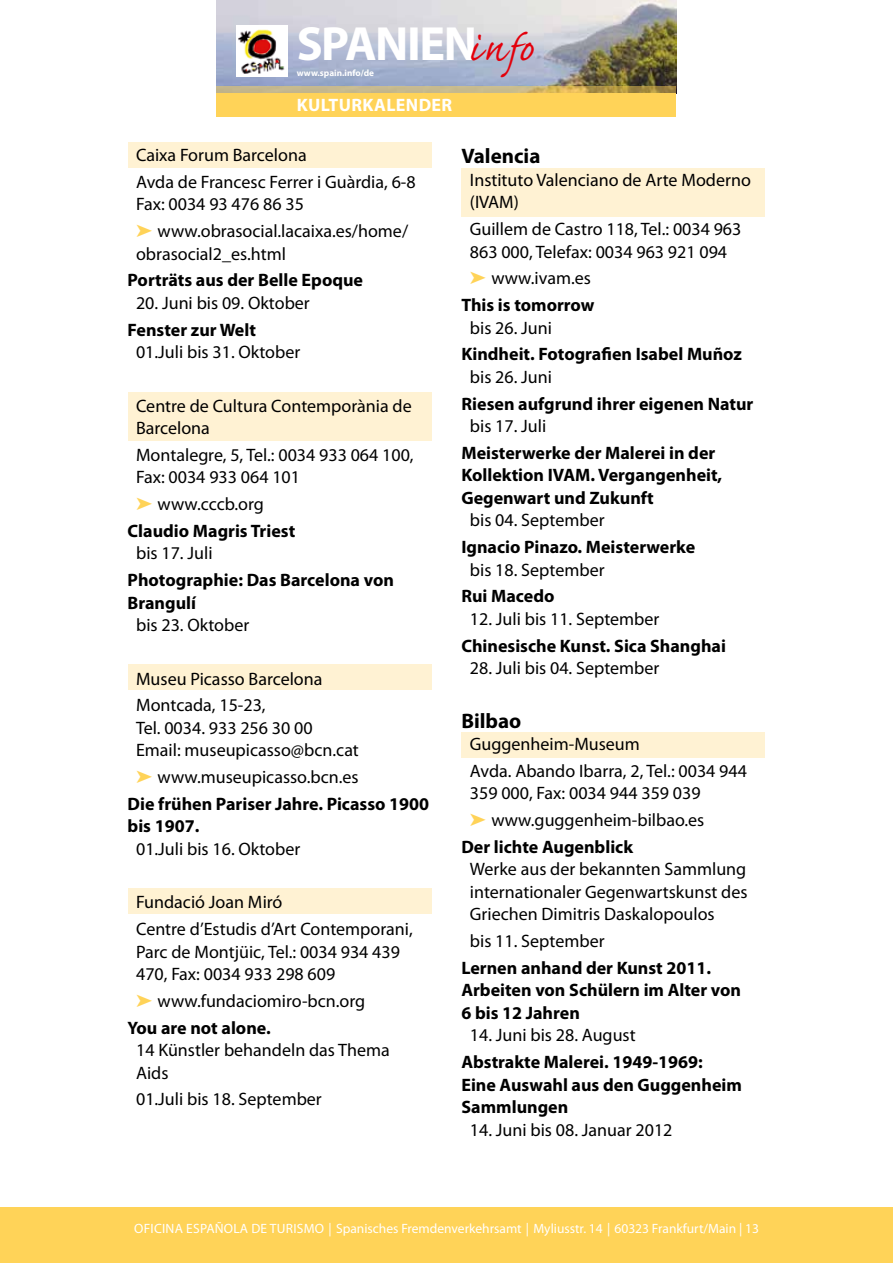
<style>
.page{position:relative;width:893px;height:1263px;background:#fff}
.page>*{position:absolute;margin:0;border:0;box-sizing:border-box;transform-origin:0 0}
.t1{font:700 48.3px "Myriad Pro";letter-spacing:-.03em;color:#fff}
.t2{font:48.3px "Caflisch Script Pro";color:#e3000b}
.t3{font:700 21px "Myriad Pro";color:#000}
.t4{font:18px/22.5px "Myriad Pro";color:#000}
.t5{font:700 18px/22.5px "Myriad Pro";color:#000}
.t6{font:700 18px "Myriad Pro";color:#fff}
.t7{font:13.5px "Myriad Pro";color:#fff}
.t8{font:700 9.15px "Myriad Pro";color:#fff}
.s1{color:#ffd358}
.s2{font-weight:400}
.s3{font-weight:700}
</style>
<div class="page">
<div style="left:461px;top:168px;width:304px;height:49px;background:#fff2d3"></div>
<div style="left:128px;top:664px;width:303px;height:26px;background:#fff2d3"></div>
<div style="left:128px;top:392px;width:303px;height:49px;background:#fff2d3"></div>
<div style="left:128px;top:142px;width:303px;height:26px;background:#fff2d3"></div>
<div style="left:461px;top:732px;width:304px;height:26px;background:#fff2d3"></div>
<div style="left:128px;top:888px;width:303px;height:26px;background:#fff2d3"></div>
<img style="left:217px;top:0;width:459px;height:86px">
<div style="left:0;top:1208px;width:893px;height:55px;background:#ffd358"></div>
<div style="left:236px;top:26px;width:51px;height:51px;background:#fff"></div>
<img style="left:238px;top:29px;width:47px;height:45px">
<svg style="left:217px;top:86px;width:459px;height:7px;background:#c1af79"></svg>
<div style="left:217px;top:93px;width:459px;height:23px;background:#ffd358"></div>
<h1 class="t1" style="left:297px;top:12px;width:182px">SPANIEN</h1>
<p class="t8" style="left:297px;top:67px;width:79px">www.spain.info/de</p>
<h1 class="t2" style="left:468px;top:23px;width:66px">info</h1>
<p class="t6" style="left:297px;top:93px;width:67px">Kulturkalender</p>
<p class="t4" style="left:136px;top:141px;width:281px;line-height:26.7px">Caixa Forum Barcelona<br>Avda de Francesc Ferrer i Guàrdia, 6-8</p>
<p class="t4" style="left:136px;top:191px;width:274px;line-height:26.7px">Fax: 0034 93 476 86 35<br><span class="s1">➤</span> www.obrasocial.lacaixa.es/home/</p>
<p class="t4" style="left:136px;top:242px;width:151px">obrasocial2_es.html</p>
<p class="t5" style="left:128px;top:268px;width:237px">Porträts aus der Belle Epoque</p>
<p class="t4" style="left:136px;top:291px;width:175px">20. Juni bis 09. Oktober</p>
<p class="t5" style="left:128px;top:318px;width:130px">Fenster zur Welt</p>
<p class="t4" style="left:136px;top:340px;width:166px">01.Juli bis 31. Oktober</p>
<p class="t4" style="left:136px;top:394px;width:277px">Centre de Cultura Contemporània de<br>Barcelona</p>
<p class="t4" style="left:136px;top:443px;width:279px">Montalegre, 5, Tel.: 0034 933 064 100,<br>Fax: 0034 933 064 101</p>
<p class="t5" style="left:128px;top:490px;width:169px;line-height:26.7px;text-indent:8px"><span class="s1">➤</span> <span class="s2">www.cccb.org<br></span>Claudio Magris Triest</p>
<p class="t4" style="left:136px;top:542px;width:78px">bis 17. Juli</p>
<p class="t5" style="left:128px;top:568px;width:268px">Photographie: Das Barcelona von<br>Brangulí</p>
<p class="t4" style="left:136px;top:613px;width:115px">bis 23. Oktober</p>
<p class="t4" style="left:136px;top:665px;width:188px;line-height:26.7px">Museu Picasso Barcelona<br>Montcada, 15-23,</p>
<p class="t4" style="left:136px;top:716px;width:224px">Tel. 0034. 933 256 30 00<br>Email: museupicasso@bcn.cat</p>
<p class="t5" style="left:128px;top:763px;width:303px;line-height:26.7px;text-indent:8px"><span class="s1">➤</span> <span class="s2">www.museupicasso.bcn.es<br></span>Die frühen Pariser Jahre. Picasso 1900</p>
<p class="t5" style="left:128px;top:814px;width:73px">bis 1907.</p>
<p class="t4" style="left:136px;top:837px;width:166px">01.Juli bis 16. Oktober</p>
<p class="t4" style="left:136px;top:889px;width:278px;line-height:26.7px">Fundació Joan Miró<br>Centre d’Estudis d’Art Contemporani,</p>
<p class="t4" style="left:136px;top:940px;width:265px">Parc de Montjüic, Tel.: 0034 934 439<br>470, Fax: 0034 933 298 609</p>
<p class="t4" style="left:128px;top:987px;width:239px;line-height:26.7px;text-indent:8px"><span class="s1">➤</span> www.fundaciomiro-bcn.org<br><span class="s3">You are not alone.</span></p>
<p class="t4" style="left:136px;top:1038px;width:255px">14 Künstler behandeln das Thema<br>Aids</p>
<p class="t4" style="left:136px;top:1088px;width:187px">01.Juli bis 18. September</p>
<p class="t3" style="left:461px;top:143px;width:81px">Valencia</p>
<p class="t4" style="left:470px;top:168px;width:282px">Instituto Valenciano de Arte Moderno (IVAM)</p>
<p class="t4" style="left:470px;top:217px;width:273px">Guillem de Castro 118, Tel.: 0034 963<br>863 000, Telefax: 0034 963 921 094</p>
<p class="t5" style="left:461px;top:264px;width:135px;line-height:26.7px;text-align:center"><span class="s1">➤</span> <span class="s2">www.ivam.es<br></span>This is tomorrow</p>
<p class="t4" style="left:470px;top:316px;width:84px">bis 26. Juni</p>
<p class="t5" style="left:461px;top:342px;width:282px">Kindheit. Fotografien Isabel Muñoz</p>
<p class="t4" style="left:470px;top:365px;width:84px">bis 26. Juni</p>
<p class="t5" style="left:461px;top:392px;width:294px">Riesen aufgrund ihrer eigenen Natur</p>
<p class="t4" style="left:470px;top:414px;width:78px">bis 17. Juli</p>
<p class="t5" style="left:461px;top:441px;width:262px">Meisterwerke der Malerei in der<br>Kollektion IVAM. Vergangenheit,<br>Gegenwart und Zukunft</p>
<p class="t4" style="left:470px;top:509px;width:136px">bis 04. September</p>
<p class="t5" style="left:461px;top:535px;width:235px">Ignacio Pinazo. Meisterwerke</p>
<p class="t4" style="left:470px;top:558px;width:136px">bis 18. September</p>
<p class="t5" style="left:461px;top:584px;width:95px">Rui Macedo</p>
<p class="t4" style="left:470px;top:607px;width:191px">12. Juli bis 11. September</p>
<p class="t5" style="left:461px;top:634px;width:266px">Chinesische Kunst. Sica Shanghai</p>
<p class="t4" style="left:470px;top:656px;width:191px">28. Juli bis 04. September</p>
<p class="t3" style="left:461px;top:707px;width:61px">Bilbao</p>
<p class="t4" style="left:470px;top:730px;width:279px;line-height:26.7px">Guggenheim-Museum<br>Avda. Abando Ibarra, 2, Tel.: 0034 944</p>
<p class="t4" style="left:470px;top:782px;width:232px">359 000, Fax: 0034 944 359 039</p>
<p class="t4" style="left:470px;top:808px;width:236px"><span class="s1">➤</span> www.guggenheim-bilbao.es</p>
<p class="t5" style="left:461px;top:835px;width:173px">Der lichte Augenblick</p>
<p class="t4" style="left:470px;top:858px;width:279px;text-align:justify">Werke aus der bekannten Sammlung internationaler Gegenwartskunst des Griechen Dimitris Daskalopoulos</p>
<p class="t4" style="left:470px;top:929px;width:136px">bis 11. September</p>
<p class="t5" style="left:461px;top:956px;width:281px">Lernen anhand der Kunst 2011.<br>Arbeiten von Schülern im Alter von<br>6 bis 12 Jahren</p>
<p class="t4" style="left:470px;top:1024px;width:167px">14. Juni bis 28. August</p>
<p class="t5" style="left:461px;top:1050px;width:282px">Abstrakte Malerei. 1949-1969:<br>Eine Auswahl aus den Guggenheim<br>Sammlungen</p>
<p class="t4" style="left:470px;top:1118px;width:204px">14. Juni bis 08. Januar 2012</p>
<p class="t7" style="left:134px;top:1220px;width:16px">Ofici</p>
<p class="t7" style="left:166px;top:1220px;width:29px">na espa</p>
<p class="t7" style="left:215px;top:1220px;width:80px">Ñola de turismo</p>
<p class="t7" style="left:329px;top:1220px;width:432px">| Spanisches Fremdenverkehrsamt | Myliusstr. 14 | 60323 Frankfurt/Main | 13</p>
</div>
